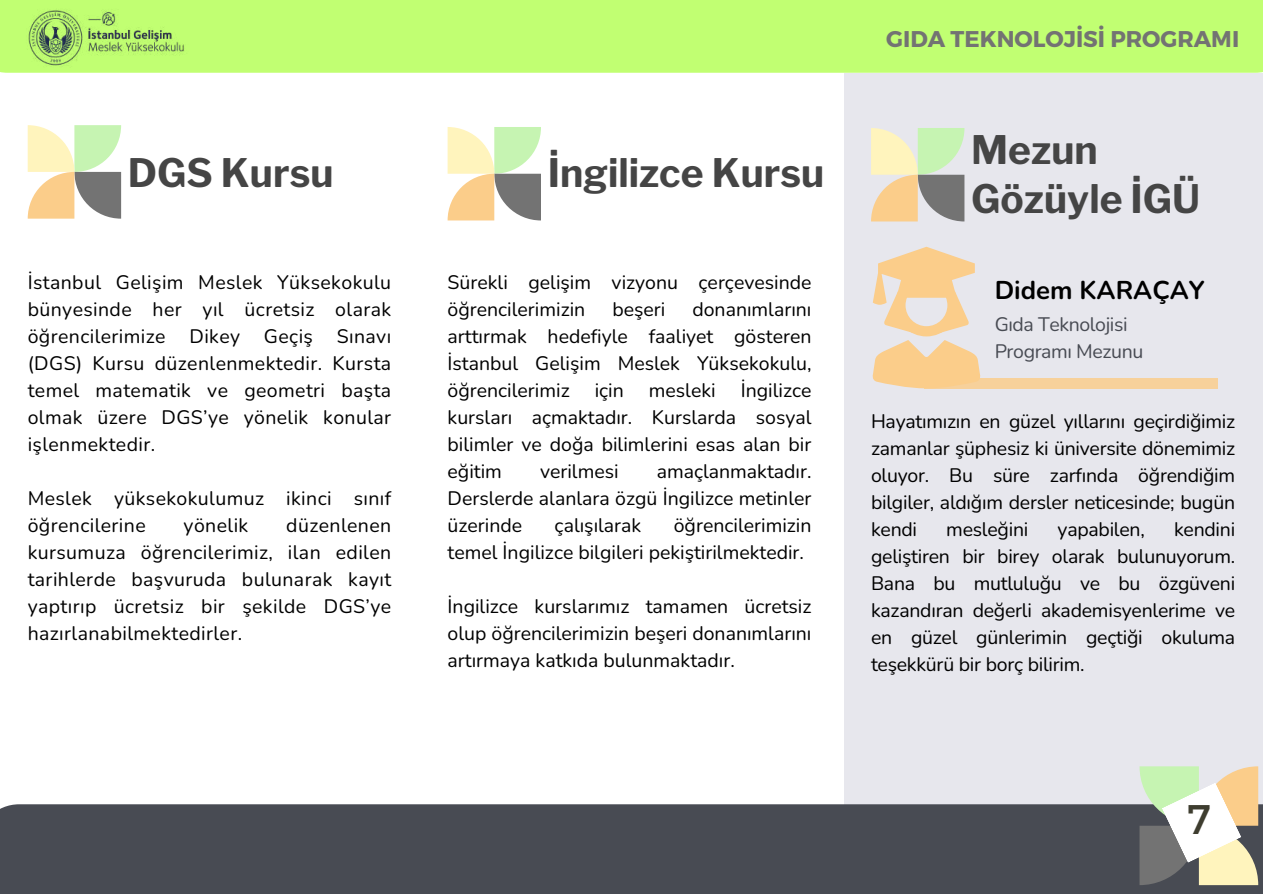
<style>
.page{position:relative;width:1263px;height:894px;background:#fff}
.page>*{position:absolute;margin:0;border:0;box-sizing:border-box;transform-origin:0 0}
.t1{font:41.25px "Montserrat";color:#3e3d2f}
.t2{font:700 39px/49.5px "Libre Franklin";color:#454545}
.t3{font:700 25.65px "Nunito";color:#000}
.t4{font:700 22.8px "Montserrat";color:#737373}
.t5{font:19.5px/27px "Nunito";color:#000;text-align:justify}
.t6{font:19.5px "Nunito";letter-spacing:.02em;color:#000}
.t7{font:19.5px/27px "Nunito";letter-spacing:-.02em;color:#484b53}
</style>
<div class="page">
<div style="left:844px;top:73px;width:419px;height:734px;background:#e7e7ed"></div>
<div style="left:924px;top:378px;width:293px;height:10px;background:#f7d19b"></div>
<svg style="left:871px;top:128px;width:93px;height:93px"></svg>
<div style="left:0;top:0;width:1263px;height:73px;background:#c1ff72"></div>
<div style="left:0;top:804px;width:1263px;height:89px;background:#484b53"></div>
<img style="left:20px;top:10px;width:171px;height:63px">
<svg style="left:1139px;top:766px;width:119px;height:118px"></svg>
<svg style="left:448px;top:127px;width:93px;height:93px"></svg>
<svg style="left:28px;top:125px;width:93px;height:93px"></svg>
<svg style="left:872px;top:247px;width:109px;height:141px"></svg>
<h2 class="t2" style="left:128px;top:148px;width:207px">DGS Kursu</h2>
<h2 class="t2" style="left:548px;top:148px;width:278px">İngilizce Kursu</h2>
<p class="t5" style="left:28px;top:269px;width:365px">İstanbul Gelişim Meslek Yüksekokulu bünyesinde her yıl ücretsiz olarak öğrencilerimize Dikey Geçiş Sınavı (DGS) Kursu düzenlenmektedir. Kursta temel matematik ve geometri başta olmak üzere DGS’ye yönelik konular işlenmektedir.</p>
<p class="t6" style="left:28px;top:485px;width:303px">Meslek yüksekokulumuz ikinci</p>
<p class="t5" style="left:354px;top:485px;width:39px">sınıf</p>
<p class="t6" style="left:28px;top:512px;width:119px">öğrencilerine</p>
<p class="t5" style="left:184px;top:512px;width:66px">yönelik</p>
<p class="t5" style="left:28px;top:512px;width:365px;text-indent:259px">düzenlenen kursumuza öğrencilerimiz, ilan edilen tarihlerde başvuruda bulunarak kayıt yaptırıp ücretsiz bir şekilde DGS’ye hazırlanabilmektedirler.</p>
<p class="t5" style="left:448px;top:269px;width:365px">Sürekli gelişim vizyonu çerçevesinde öğrencilerimizin</p>
<p class="t5" style="left:448px;top:296px;width:365px;text-indent:245px">donanımlarını arttırmak hedefiyle faaliyet gösteren İstanbul Gelişim Meslek Yüksekokulu, öğrencilerimiz</p>
<p class="t5" style="left:612px;top:296px;width:52px">beşeri</p>
<p class="t5" style="left:448px;top:377px;width:365px;text-indent:293px">İngilizce kursları açmaktadır. Kurslarda sosyal bilimler ve doğa bilimlerini esas alan bir eğitim</p>
<p class="t5" style="left:595px;top:377px;width:31px">için</p>
<p class="t5" style="left:649px;top:377px;width:66px">mesleki</p>
<p class="t5" style="left:448px;top:458px;width:365px;text-indent:209px">amaçlanmaktadır.<br>Derslerde alanlara özgü İngilizce metinler üzerinde</p>
<p class="t5" style="left:540px;top:458px;width:78px">verilmesi</p>
<p class="t5" style="left:448px;top:512px;width:365px;text-indent:226px">öğrencilerimizin temel İngilizce bilgileri pekiştirilmektedir.</p>
<p class="t5" style="left:448px;top:593px;width:365px">İngilizce kurslarımız tamamen ücretsiz olup öğrencilerimizin beşeri donanımlarını artırmaya katkıda bulunmaktadır.</p>
<p class="t5" style="left:555px;top:512px;width:88px">çalışılarak</p>
<p class="t4" style="left:886px;top:24px;width:354px">GIDA TEKNOLOJİSİ PROGRAMI</p>
<h2 class="t2" style="left:971px;top:125px;width:231px">Mezun<br>Gözüyle İGÜ</h2>
<h3 class="t3" style="left:995px;top:273px;width:212px">Didem KARAÇAY</h3>
<p class="t7" style="left:995px;top:311px;width:150px">Gıda Teknolojisi<br>Programı Mezunu</p>
<p class="t5" style="left:871px;top:407px;width:366px">Hayatımızın en güzel yıllarını geçirdiğimiz zamanlar şüphesiz ki üniversite dönemimiz oluyor. Bu süre zarfında öğrendiğim bilgiler, aldığım dersler neticesinde; bugün kendi</p>
<p class="t5" style="left:946px;top:515px;width:81px">mesleğini</p>
<p class="t5" style="left:1057px;top:515px;width:89px">yapabilen,</p>
<p class="t5" style="left:871px;top:515px;width:366px;text-align:left;text-indent:303px">kendini geliştiren bir birey olarak bulunuyorum.<br>Bana bu mutluluğu ve bu özgüveni kazandıran değerli akademisyenlerime ve en güzel günlerimin geçtiği okuluma teşekkürü bir borç bilirim.</p>
<h1 class="t1" style="left:1187px;top:792px;width:25px">7</h1>
</div>
